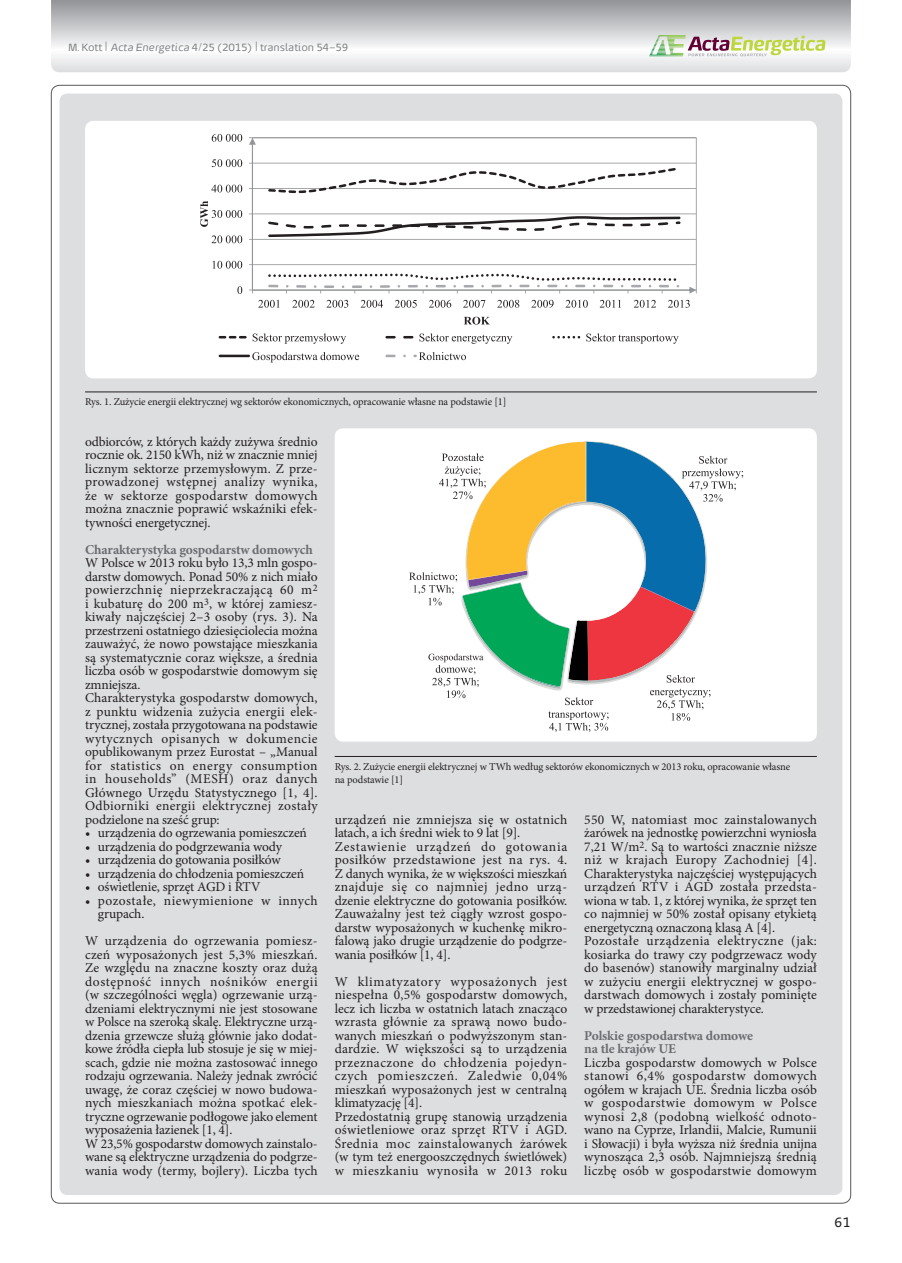
<style>
.page{position:relative;width:902px;height:1263px;background:#fff}
.page>*{position:absolute;margin:0;border:0;box-sizing:border-box;transform-origin:0 0}
.t1{font:13.5px/13.5px "Minion Pro";color:#231f20}
.t2{font:700 13.5px/13.5px "Minion Pro";letter-spacing:-.01em;color:#6c6d70}
.t3{font:13.5px/13.5px "Minion Pro";letter-spacing:.035em;color:#231f20}
.t4{font:13.5px "Energa";color:#231f20}
.t5{font:10.5px/13.5px "Minion Pro";letter-spacing:-.01em;color:#231f20}
.t6{font:10.5px "Energa";letter-spacing:-.01em;color:#808285}
.s1{font-size:13.5px}
.s2{font-style:italic}
</style>
<div class="page">
<div style="left:60px;top:94px;width:782px;height:1101px;background:#dddee0;border-radius:8px"></div>
<svg style="left:51px;top:0;width:799px;height:72px"></svg>
<svg style="left:649px;top:35px;width:176px;height:21px"></svg>
<div style="left:85px;top:121px;width:731px;height:257px;background:#fff;border-radius:9px"></div>
<svg style="left:249px;top:137px;width:447px;height:157px"></svg>
<svg style="left:237px;top:286px;width:5px;height:8px"></svg>
<svg style="left:212px;top:261px;width:30px;height:8px"></svg>
<svg style="left:211px;top:235px;width:31px;height:8px"></svg>
<svg style="left:211px;top:185px;width:31px;height:8px"></svg>
<svg style="left:212px;top:159px;width:30px;height:8px"></svg>
<svg style="left:212px;top:134px;width:30px;height:8px"></svg>
<svg style="left:258px;top:300px;width:431px;height:8px"></svg>
<svg style="left:200px;top:201px;width:42px;height:26px"></svg>
<svg style="left:464px;top:317px;width:26px;height:8px"></svg>
<svg style="left:219px;top:336px;width:27px;height:2px"></svg>
<svg style="left:252px;top:333px;width:94px;height:11px"></svg>
<svg style="left:385px;top:336px;width:10px;height:2px"></svg>
<svg style="left:403px;top:336px;width:10px;height:2px"></svg>
<svg style="left:419px;top:333px;width:93px;height:11px"></svg>
<svg style="left:552px;top:336px;width:28px;height:2px"></svg>
<svg style="left:586px;top:333px;width:92px;height:11px"></svg>
<hr style="left:219px;top:355px;width:31px;height:2px;background:#231f20">
<svg style="left:252px;top:352px;width:107px;height:10px"></svg>
<svg style="left:385px;top:355px;width:10px;height:2px"></svg>
<svg style="left:413px;top:352px;width:53px;height:8px"></svg>
<hr style="left:85px;top:392px;width:731px;height:1px;background:#231f20">
<hr style="left:334px;top:756px;width:482px;height:1px;background:#231f20">
<div style="left:334px;top:428px;width:482px;height:314px;background:#fff;border-radius:9px"></div>
<svg style="left:409px;top:441px;width:334px;height:291px"></svg>
<p class="t6" style="left:68px;top:41px;width:282px">M. Kott <span class="s1">|</span> <span class="s2">Acta Energetica</span> 4/25 (2015) <span class="s1">|</span> translation 54–59</p>
<p class="t5" style="left:85px;top:395px;width:423px">Rys. 1. Zużycie energii elektrycznej wg sektorów ekonomicznych, opracowanie własne na podstawie [1]</p>
<p class="t1" style="left:85px;top:435px;width:234px;text-align:justify">odbiorców, z których każdy zużywa średnio rocznie ok. 2150 kWh, niż w znacznie mniej licznym sektorze przemysłowym. Z prze&shy;prowadzonej wstępnej analizy wynika, że w sektorze gospodarstw domowych można znacznie poprawić wskaźniki efek&shy;tywności energetycznej.</p>
<p class="t2" style="left:85px;top:542px;width:229px">Charakterystyka gospodarstw domowych</p>
<p class="t1" style="left:85px;top:556px;width:234px">W Polsce w 2013 roku było 13,3 mln gospo&shy;darstw domowych. Ponad 50% z nich miało powierzchnię nieprzekraczającą 60 m<sup>2 </sup>i kubaturę do 200 m<sup>3</sup>, w której zamiesz&shy;kiwały najczęściej 2–3 osoby (rys. 3). Na przestrzeni ostatniego dziesięciolecia można zauważyć, że nowo powstające mieszkania są systematycznie coraz większe, a średnia liczba osób w gospodarstwie domowym się zmniejsza.<br>Charakterystyka gospodarstw domowych, z punktu widzenia zużycia energii elek&shy;trycznej, została przygotowana na podstawie wytycznych opisanych w dokumencie opublikowanym przez Eurostat – „Manual for statistics on energy consumption in households” (MESH) oraz danych Głównego Urzędu Statystycznego [1, 4].<br>Odbiorniki energii elektrycznej zostały podzielone na sześć grup:</p>
<p class="t1" style="left:85px;top:826px;width:223px">• urządzenia do ogrzewania pomieszczeń</p>
<p class="t1" style="left:85px;top:840px;width:198px">• urządzenia do podgrzewania wody</p>
<p class="t1" style="left:85px;top:853px;width:197px">• urządzenia do gotowania posiłków</p>
<p class="t1" style="left:85px;top:867px;width:221px">• urządzenia do chłodzenia pomieszczeń</p>
<p class="t1" style="left:85px;top:880px;width:177px">• oświetlenie, sprzęt AGD i RTV</p>
<p class="t3" style="left:98px;top:894px;width:221px;text-indent:-13px">• pozostałe, niewymienione w innych grupach.</p>
<p class="t1" style="left:85px;top:934px;width:234px">W urządzenia do ogrzewania pomiesz&shy;czeń wyposażonych jest 5,3% mieszkań.<br>Ze względu na znaczne koszty oraz dużą dostępność innych nośników energii (w szczególności węgla) ogrzewanie urzą&shy;dzeniami elektrycznymi nie jest stosowane w Polsce na szeroką skalę. Elektryczne urzą&shy;dzenia grzewcze służą głównie jako dodat&shy;kowe źródła ciepła lub stosuje je się w miej&shy;scach, gdzie nie można zastosować innego rodzaju ogrzewania. Należy jednak zwrócić uwagę, że coraz częściej w nowo budowa&shy;nych mieszkaniach można spotkać elek&shy;tryczne ogrzewanie podłogowe jako element wyposażenia łazienek [1, 4].<br>W 23,5% gospodarstw domowych zainstalo&shy;wane są elektryczne urządzenia do podgrze&shy;wania wody (termy, bojlery). Liczba tych</p>
<p class="t5" style="left:334px;top:759px;width:457px">Rys. 2. Zużycie energii elektrycznej w TWh według sektorów ekonomicznych w 2013 roku, opracowanie własne na podstawie [1]</p>
<p class="t1" style="left:334px;top:813px;width:234px">urządzeń nie zmniejsza się w ostatnich latach, a ich średni wiek to 9 lat [9].<br>Zestawienie urządzeń do gotowania posiłków przedstawione jest na rys. 4.<br>Z danych wynika, że w większości mieszkań znajduje się co najmniej jedno urzą&shy;dzenie elektryczne do gotowania posiłków.<br>Zauważalny jest też ciągły wzrost gospo&shy;darstw wyposażonych w kuchenkę mikro&shy;falową jako drugie urządzenie do podgrze&shy;wania posiłków [1, 4].</p>
<p class="t1" style="left:334px;top:975px;width:234px">W klimatyzatory wyposażonych jest niespełna 0,5% gospodarstw domowych, lecz ich liczba w ostatnich latach znacząco wzrasta głównie za sprawą nowo budo&shy;wanych mieszkań o podwyższonym stan&shy;dardzie. W większości są to urządzenia przeznaczone do chłodzenia pojedyn&shy;czych pomieszczeń. Zaledwie 0,04% mieszkań wyposażonych jest w centralną klimatyzację [4].<br>Przedostatnią grupę stanowią urządzenia oświetleniowe oraz sprzęt RTV i AGD.<br>Średnia moc zainstalowanych żarówek (w tym też energooszczędnych świetlówek) w mieszkaniu wynosiła w 2013 roku</p>
<p class="t1" style="left:584px;top:813px;width:234px">550 W, natomiast moc zainstalowanych żarówek na jednostkę powierzchni wyniosła 7,21 W/m<sup>2</sup>. Są to wartości znacznie niższe niż w krajach Europy Zachodniej [4].<br>Charakterystyka najczęściej występujących urządzeń RTV i AGD została przedsta&shy;wiona w tab. 1, z której wynika, że sprzęt ten co najmniej w 50% został opisany etykietą energetyczną oznaczoną klasą A [4].<br>Pozostałe urządzenia elektryczne (jak: kosiarka do trawy czy podgrzewacz wody do basenów) stanowiły marginalny udział w zużyciu energii elektrycznej w gospo&shy;darstwach domowych i zostały pominięte w przedstawionej charakterystyce.</p>
<p class="t2" style="left:584px;top:1028px;width:170px">Polskie gospodarstwa domowe na tle krajów UE</p>
<p class="t1" style="left:584px;top:1056px;width:234px;text-align:justify">Liczba gospodarstw domowych w Polsce stanowi 6,4% gospodarstw domowych ogółem w krajach UE. Średnia liczba osób w gospodarstwie domowym w Polsce wynosi 2,8 (podobną wielkość odnoto&shy;wano na Cyprze, Irlandii, Malcie, Rumunii i Słowacji) i była wyższa niż średnia unijna wynosząca 2,3 osób. Najmniejszą średnią liczbę osób w gospodarstwie domowym</p>
<p class="t4" style="left:834px;top:1213px;width:18px">61</p>
</div>
